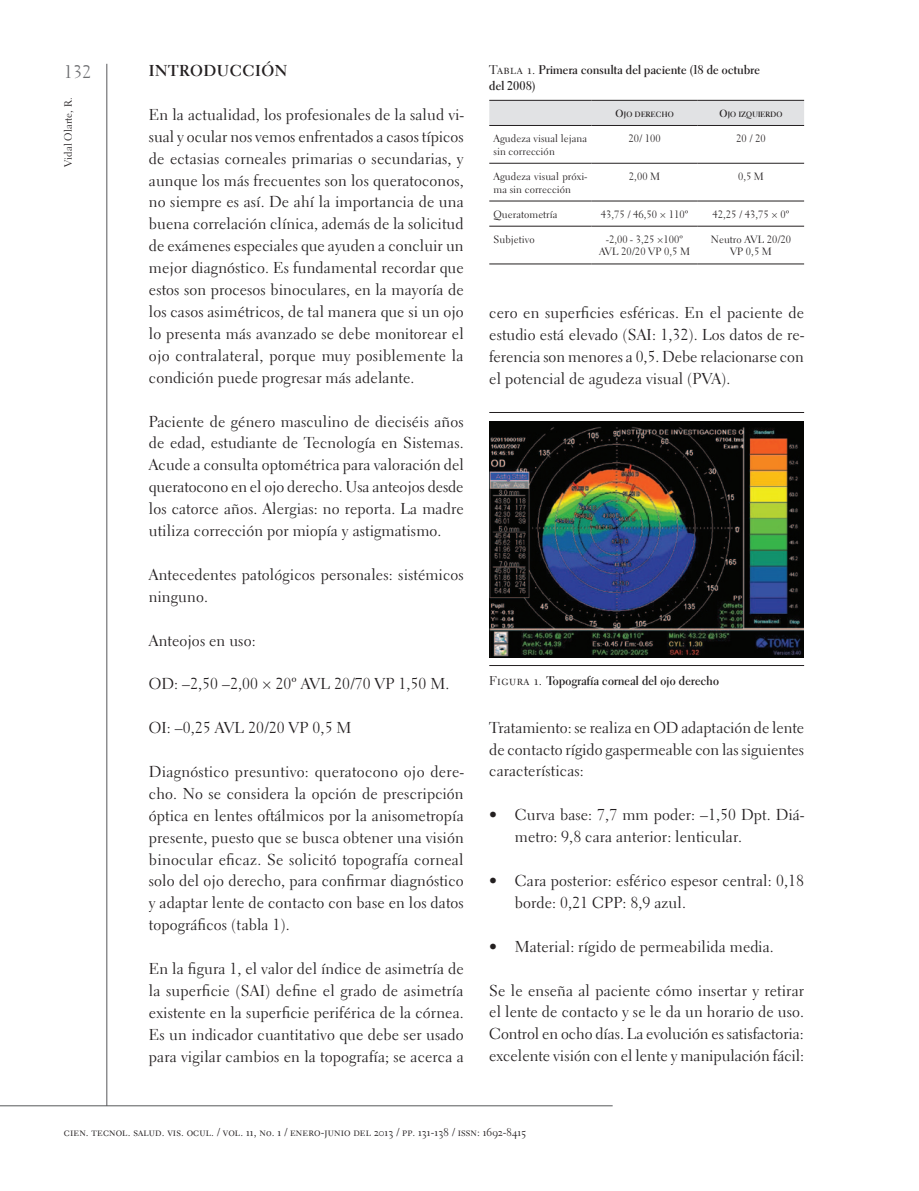
<style>
.page{position:relative;width:919px;height:1191px;background:#fff}
.page>*{position:absolute;margin:0;border:0;box-sizing:border-box;transform-origin:0 0}
.t1{font:18px "Electra LH";color:#6c6d70}
.t2{font:15.75px/21.9px "Electra LH";letter-spacing:.01em;color:#231f20;text-align:justify}
.t3{font:700 15.75px "Electra LH";letter-spacing:.03em;color:#231f20}
.t4{font:12.75px/16.2px "Electra LH Bold Display";letter-spacing:.025em;color:#231f20}
.t5{font:11.25px "Electra LH Regular SC";letter-spacing:.01em;color:#231f20}
.t6{font:10.5px/12.6px "Electra LH";letter-spacing:.01em;color:#231f20}
.t7{font:7.8px "Electra LH Bold Display";letter-spacing:.035em;color:#231f20}
.s1{font-family:"Electra LH Regular SC"}
.s2{font-size:10.5px}
.s3{font-family:"Electra LH"}
</style>
<div class="page">
<hr style="left:106px;top:64px;width:1px;height:1042px;background:#57585a">
<hr style="left:0;top:1105px;width:612px;height:1px;background:#57585a">
<hr style="left:489px;top:412px;width:315px;height:1px;background:#231f20">
<hr style="left:489px;top:665px;width:315px;height:1px;background:#231f20">
<img style="left:489px;top:421px;width:314px;height:236px">
<div style="left:489px;top:101px;width:315px;height:24px;background:#e1e2e4"></div>
<hr style="left:489px;top:100px;width:102px;height:1px;background:#231f20">
<hr style="left:591px;top:100px;width:106px;height:1px;background:#231f20">
<hr style="left:697px;top:100px;width:107px;height:1px;background:#231f20">
<hr style="left:489px;top:125px;width:102px;height:1px;background:#231f20">
<hr style="left:591px;top:125px;width:106px;height:1px;background:#231f20">
<hr style="left:697px;top:125px;width:107px;height:1px;background:#231f20">
<hr style="left:489px;top:163px;width:102px;height:1px;background:#231f20">
<hr style="left:591px;top:163px;width:106px;height:1px;background:#231f20">
<hr style="left:697px;top:163px;width:107px;height:1px;background:#231f20">
<hr style="left:489px;top:201px;width:102px;height:1px;background:#231f20">
<hr style="left:591px;top:201px;width:106px;height:1px;background:#231f20">
<hr style="left:697px;top:201px;width:107px;height:1px;background:#231f20">
<hr style="left:489px;top:226px;width:102px;height:1px;background:#231f20">
<hr style="left:591px;top:226px;width:106px;height:1px;background:#231f20">
<hr style="left:697px;top:226px;width:107px;height:1px;background:#231f20">
<hr style="left:489px;top:264px;width:102px;height:1px;background:#231f20">
<hr style="left:591px;top:264px;width:106px;height:1px;background:#231f20">
<hr style="left:697px;top:264px;width:107px;height:1px;background:#231f20">
<p class="t1" style="left:64px;top:61px;width:29px">132</p>
<p class="t6" style="left:62px;top:167px;width:70px;rotate:-90deg">Vidal Olarte, R.</p>
<p class="t3" style="left:149px;top:61px;width:140px">INTRODUCCIÓN</p>
<p class="t2" style="left:149px;top:104px;width:316px">En la actualidad, los profesionales de la salud vi&shy;sual y ocular nos vemos enfrentados a casos típicos de ectasias corneales primarias o secundarias, y aunque los más frecuentes son los queratoconos, no siempre es así. De ahí la importancia de una buena correlación clínica, además de la solicitud de exámenes especiales que ayuden a concluir un mejor diagnóstico. Es fundamental recordar que estos son procesos binoculares, en la mayoría de los casos asimétricos, de tal manera que si un ojo lo presenta más avanzado se debe monitorear el ojo contralateral, porque muy posiblemente la condición puede progresar más adelante.</p>
<p class="t2" style="left:149px;top:410px;width:316px">Paciente de género masculino de dieciséis años de edad, estudiante de Tecnología en Sistemas.<br>Acude a consulta optométrica para valoración del queratocono en el ojo derecho. Usa anteojos desde los catorce años. Alergias: no reporta. La madre utiliza corrección por miopía y astigmatismo.</p>
<p class="t2" style="left:149px;top:563px;width:316px">Antecedentes patológicos personales: sistémicos ninguno.</p>
<p class="t2" style="left:149px;top:629px;width:108px">Anteojos en uso:</p>
<p class="t2" style="left:149px;top:673px;width:302px">OD: –2,50 –2,00 × 20º AVL 20/70 VP 1,50 M.</p>
<p class="t2" style="left:149px;top:717px;width:204px">OI: –0,25 AVL 20/20 VP 0,5 M</p>
<p class="t2" style="left:149px;top:760px;width:316px">Diagnóstico presuntivo: queratocono ojo dere&shy;cho. No se considera la opción de prescripción óptica en lentes oftálmicos por la anisometropía presente, puesto que se busca obtener una visión binocular eficaz. Se solicitó topografía corneal solo del ojo derecho, para confirmar diagnóstico y adaptar lente de contacto con base en los datos topográficos (tabla 1).</p>
<p class="t2" style="left:149px;top:957px;width:316px">En la figura 1, el valor del índice de asimetría de la superficie (SAI) define el grado de asimetría existente en la superficie periférica de la córnea.<br>Es un indicador cuantitativo que debe ser usado para vigilar cambios en la topografía; se acerca a</p>
<p class="t4" style="left:489px;top:61px;width:272px"><span class="s1">Tabla 1.</span> Primera consulta del paciente (18 de octubre del 2008)</p>
<p class="t7" style="left:615px;top:109px;width:59px"><span class="s2">O</span>JO DERECHO</p>
<p class="t7" style="left:719px;top:109px;width:64px"><span class="s2">O</span>JO IZQUIERDO</p>
<p class="t6" style="left:493px;top:132px;width:95px">Agudeza visual lejana sin corrección</p>
<p class="t6" style="left:628px;top:132px;width:34px">20/ 100</p>
<p class="t6" style="left:736px;top:132px;width:31px">20 / 20</p>
<p class="t6" style="left:493px;top:170px;width:95px">Agudeza visual próxi&shy;ma sin corrección</p>
<p class="t6" style="left:629px;top:170px;width:33px">2,00 M</p>
<p class="t6" style="left:738px;top:170px;width:27px">0,5 M</p>
<p class="t6" style="left:493px;top:208px;width:65px">Queratometría</p>
<p class="t6" style="left:601px;top:208px;width:89px">43,75 / 46,50 × 110º</p>
<p class="t6" style="left:712px;top:208px;width:78px">42,25 / 43,75 × 0º</p>
<p class="t6" style="left:493px;top:233px;width:43px">Subjetivo</p>
<p class="t6" style="left:599px;top:233px;width:93px;text-align:center">-2,00 - 3,25 ×100º<br>AVL 20/20 VP 0,5 M</p>
<p class="t6" style="left:710px;top:233px;width:82px;text-align:center">Neutro AVL 20/20<br>VP 0,5 M</p>
<p class="t2" style="left:489px;top:302px;width:316px">cero en superficies esféricas. En el paciente de estudio está elevado (SAI: 1,32). Los datos de re&shy;ferencia son menores a 0,5. Debe relacionarse con el potencial de agudeza visual (PVA).</p>
<p class="t4" style="left:489px;top:672px;width:231px"><span class="s1">Figura 1.</span> Topografía corneal del ojo derecho</p>
<p class="t2" style="left:489px;top:716px;width:316px">Tratamiento: se realiza en OD adaptación de lente de contacto rígido gaspermeable con las siguientes características:</p>
<p class="t2" style="left:515px;top:804px;width:291px;text-indent:-26px">• Curva base: 7,7 mm poder: –1,50 Dpt. Diá&shy;metro: 9,8 cara anterior: lenticular.</p>
<p class="t2" style="left:514px;top:869px;width:291px;text-indent:-25px">• Cara posterior: esférico espesor central: 0,18 borde: 0,21 CPP: 8,9 azul.</p>
<p class="t2" style="left:489px;top:935px;width:286px">• Material: rígido de permeabilida media.</p>
<p class="t2" style="left:489px;top:979px;width:316px">Se le enseña al paciente cómo insertar y retirar el lente de contacto y se le da un horario de uso.<br>Control en ocho días. La evolución es satisfactoria: excelente visión con el lente y manipulación fácil:</p>
<p class="t5" style="left:64px;top:1125px;width:464px">cien. tecnol. salud. vis. ocul. / vol. 11, n<span class="s3">o</span>. 1 / enero-junio del 2013 / pp. 131-138 / issn: 1692-8415</p>
</div>
